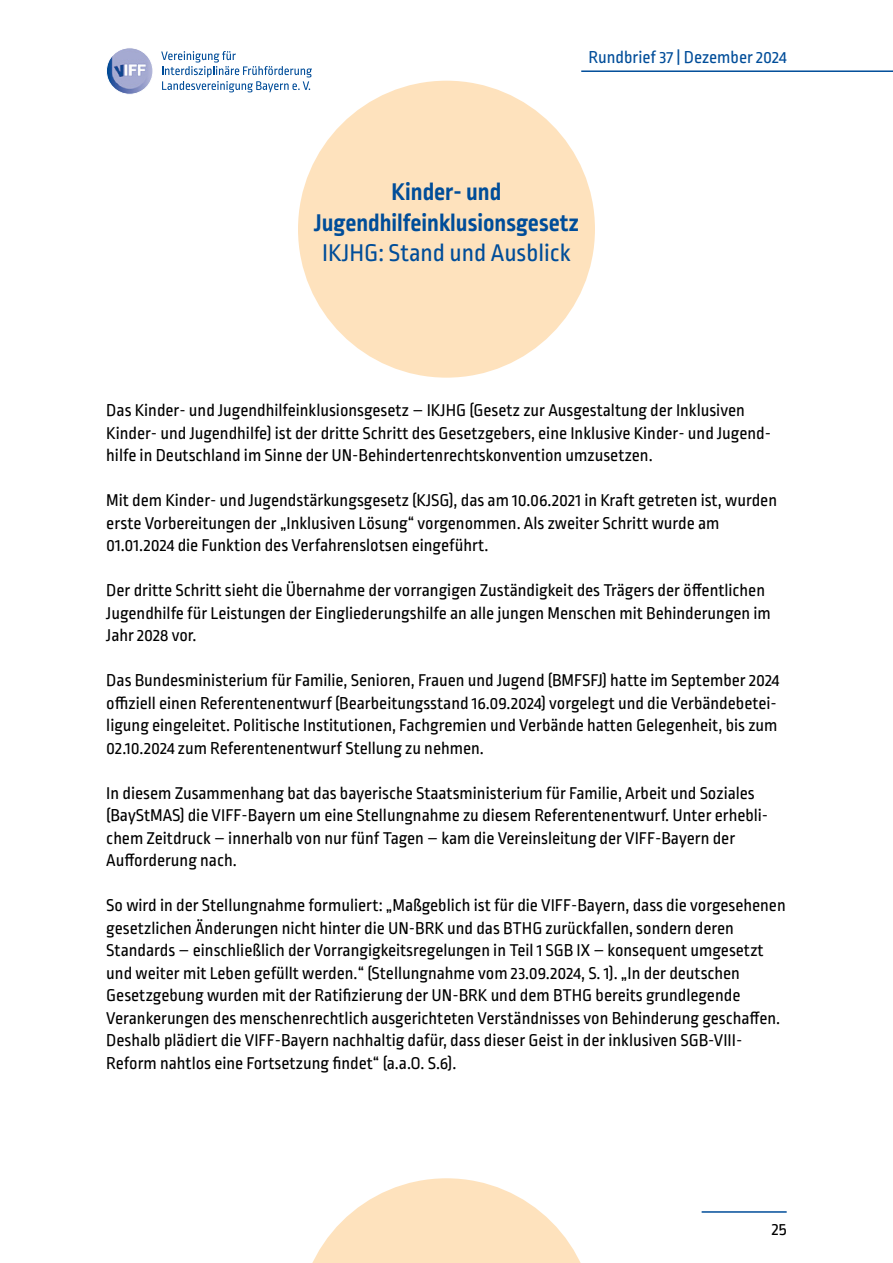
<style>
.page{position:relative;width:893px;height:1263px;background:#fff}
.page>*{position:absolute;margin:0;border:0;box-sizing:border-box;transform-origin:0 0}
.t1{font:700 25.5px/30.6px "Ropa Sans Pro";color:#004d99;text-align:center}
.t2{font:25.5px "Ropa Sans Pro";color:#004d99}
.t3{font:18px/22.5px "Ropa Sans Pro";color:#000}
.t4{font:18px "Ropa Sans Pro";color:#004d99}
</style>
<div class="page">
<div style="left:298px;top:81px;width:297px;height:297px;background:#fee2bd;border-radius:50%"></div>
<svg style="left:312px;top:1178px;width:269px;height:85px"></svg>
<hr style="left:581px;top:70px;width:312px;height:2px;background:#004d99">
<hr style="left:702px;top:1211px;width:85px;height:2px;background:#004d99">
<svg style="left:161px;top:51px;width:151px;height:41px"></svg>
<img style="left:106px;top:48px;width:47px;height:46px;border-radius:23px">
<div style="left:106px;top:48px;width:47px;height:46px;border:1px solid #fff;border-radius:50%"></div>
<p class="t4" style="left:588px;top:48px;width:200px">Rundbrief 37 | Dezember 2024</p>
<h1 class="t1" style="left:314px;top:178px;width:266px">Kinder- und<br>Jugendhilfeinklusionsgesetz</h1>
<h1 class="t2" style="left:322px;top:239px;width:250px">IKJHG: Stand und Ausblick</h1>
<p class="t3" style="left:106px;top:400px;width:666px">Das Kinder- und Jugendhilfeinklusionsgesetz – IKJHG (Gesetz zur Ausgestaltung der Inklusiven<br>Kinder- und Jugendhilfe) ist der dritte Schritt des Gesetzgebers, eine Inklusive Kinder- und Jugend&shy;hilfe in Deutschland im Sinne der UN-Behindertenrechtskonvention umzusetzen.</p>
<p class="t3" style="left:106px;top:490px;width:672px">Mit dem Kinder- und Jugendstärkungsgesetz (KJSG), das am 10.06.2021 in Kraft getreten ist, wurden erste Vorbereitungen der „Inklusiven Lösung“ vorgenommen. Als zweiter Schritt wurde am<br>01.01.2024 die Funktion des Verfahrenslotsen eingeführt.</p>
<p class="t3" style="left:106px;top:580px;width:666px">Der dritte Schritt sieht die Übernahme der vorrangigen Zuständigkeit des Trägers der öffentlichen<br>Jugendhilfe für Leistungen der Eingliederungshilfe an alle jungen Menschen mit Behinderungen im<br>Jahr 2028 vor.</p>
<p class="t3" style="left:106px;top:670px;width:675px">Das Bundesministerium für Familie, Senioren, Frauen und Jugend (BMFSFJ) hatte im September 2024 offiziell einen Referentenentwurf (Bearbeitungsstand 16.09.2024) vorgelegt und die Verbändebetei&shy;ligung eingeleitet. Politische Institutionen, Fachgremien und Verbände hatten Gelegenheit, bis zum 02.10.2024 zum Referentenentwurf Stellung zu nehmen.</p>
<p class="t3" style="left:106px;top:783px;width:663px">In diesem Zusammenhang bat das bayerische Staatsministerium für Familie, Arbeit und Soziales (BayStMAS) die VIFF-Bayern um eine Stellungnahme zu diesem Referentenentwurf. Unter erhebli&shy;chem Zeitdruck – innerhalb von nur fünf Tagen – kam die Vereinsleitung der VIFF-Bayern der Aufforderung nach.</p>
<p class="t3" style="left:106px;top:895px;width:681px">So wird in der Stellungnahme formuliert: „Maßgeblich ist für die VIFF-Bayern, dass die vorgesehenen gesetzlichen Änderungen nicht hinter die UN-BRK und das BTHG zurückfallen, sondern deren Standards – einschließlich der Vorrangigkeitsregelungen in Teil 1 SGB IX – konsequent umgesetzt und weiter mit Leben gefüllt werden.“ (Stellungnahme vom 23.09.2024, S. 1). „In der deutschen Gesetzgebung wurden mit der Ratifizierung der UN-BRK und dem BTHG bereits grundlegende Verankerungen des menschenrechtlich ausgerichteten Verständnisses von Behinderung geschaffen.<br>Deshalb plädiert die VIFF-Bayern nachhaltig dafür, dass dieser Geist in der inklusiven SGB-VIII-Reform nahtlos eine Fortsetzung findet“ (a.a.O. S.6).</p>
<p class="t3" style="left:772px;top:1219px;width:16px">25</p>
</div>
